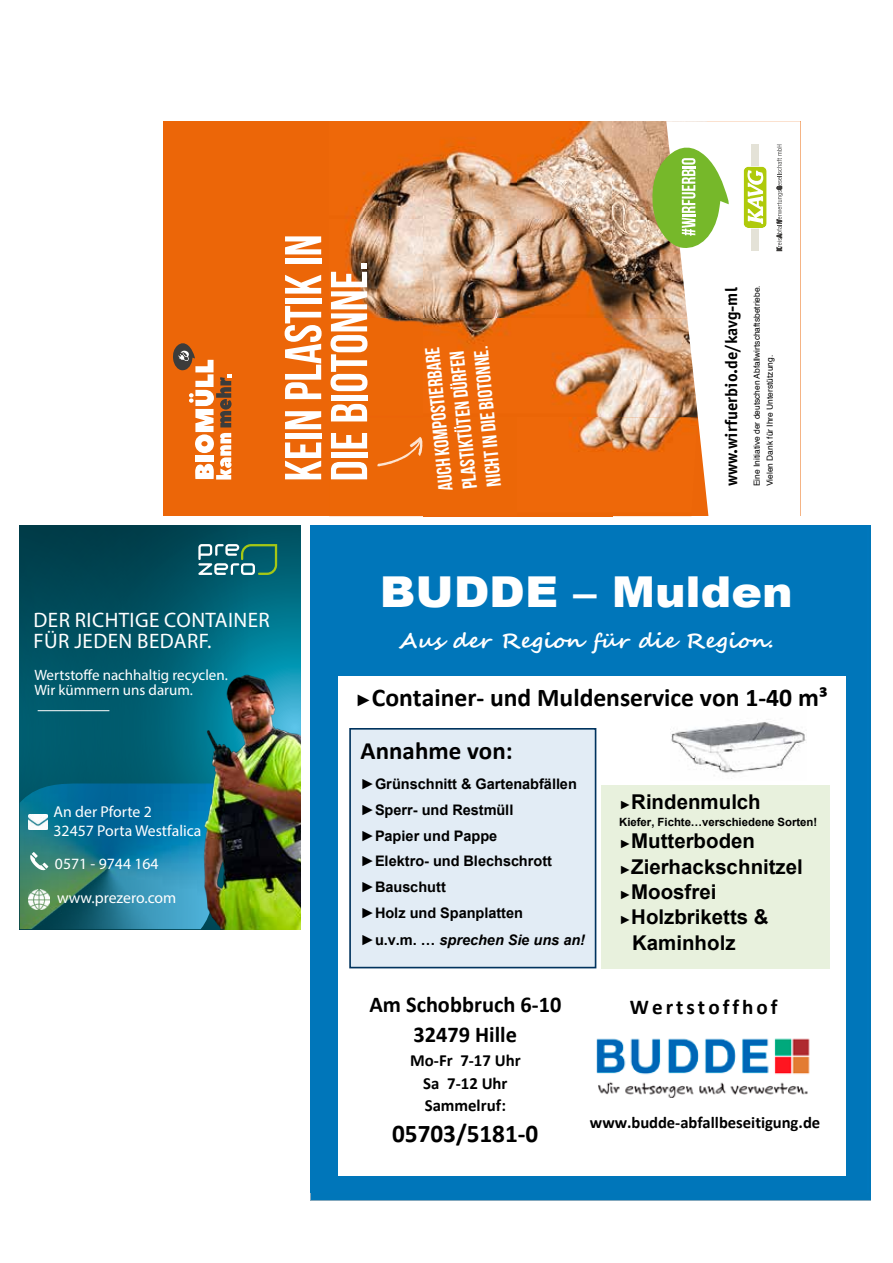
<style>
.page{position:relative;width:893px;height:1263px;background:#fff}
.page>*{position:absolute;margin:0;border:0;box-sizing:border-box;transform-origin:0 0}
.t1{font:51.6px/45.9px "Bebas Neue";color:#fff}
.t2{font:900 42.6px "Arial";color:#fff;scale:1.08 1}
.t3{font:700 25.65px "Calibri";color:#000}
.t4{font:700 25.5px "Calibri";color:#000}
.t5{font:700 24.9px "Calibri";color:#000}
.t6{font:700 22.65px/29.7px "Calibri";color:#000;text-align:center}
.t7{font:700 21.15px "Calibri";letter-spacing:.14em;color:#000}
.t8{font:21px/21px "Myriad Pro";letter-spacing:.02em;color:#fff}
.t9{font:700 20.7px "Segoe Script";color:#fff;scale:1.08 1}
.t10{font:700 20.4px "Arial";color:#000}
.t11{font:20.25px/24.2px "Bebas Neue";color:#fff}
.t12{font:700 16.95px/22.4px "Calibri";color:#000;text-align:center}
.t13{font:700 16.8px "Officina Sans Std";color:#000}
.t14{font:700 16.65px "Calibri";letter-spacing:-.005em;color:#000}
.t15{font:15.75px/18.9px "Myriad Pro";color:#fff}
.t16{font:15px/15px "Myriad Pro";color:#fff}
.t17{font:700 14.55px/26px "Arial";color:#000}
.t18{font:700 11.4px "Arial";color:#000}
.t19{font:8.4px/12.9px "Helvetica";color:#000}
.s1{font-family:"Arial";font-weight:400;font-size:16.65px}
.s2{font-style:italic}
.s3{font-size:11.85px}
</style>
<div class="page">
<svg style="left:20px;top:525px;width:280px;height:404px;background:#075f72"></svg>
<svg style="left:198px;top:544px;width:79px;height:35px;background:#3d7f80"></svg>
<hr style="left:38px;top:710px;width:71px;height:1px;background:#fff">
<svg style="left:30px;top:852px;width:18px;height:18px"></svg>
<img style="left:28px;top:814px;width:19px;height:15px">
<img style="left:29px;top:889px;width:20px;height:21px">
<img style="left:165px;top:668px;width:135px;height:261px">
<div style="left:163px;top:121px;width:637px;height:395px;background:#ec6608"></div>
<img style="left:346px;top:121px;width:266px;height:346px">
<img style="left:612px;top:121px;width:54px;height:198px">
<img style="left:612px;top:319px;width:54px;height:98px">
<img style="left:612px;top:417px;width:54px;height:35px">
<svg style="left:666px;top:121px;width:134px;height:395px;background:#f7e7db"></svg>
<svg style="left:651px;top:145px;width:78px;height:104px;background:#a5c96f"></svg>
<img style="left:377px;top:437px;width:7px;height:29px">
<svg style="left:384px;top:437px;width:38px;height:29px"></svg>
<svg style="left:173px;top:343px;width:59px;height:136px"></svg>
<svg style="left:743px;top:145px;width:40px;height:106px;background:#e1e7bc"></svg>
<div style="left:311px;top:525px;width:557px;height:667px;background:#0076ba"></div>
<div style="left:338px;top:676px;width:507px;height:500px;background:#fff"></div>
<div style="left:350px;top:729px;width:246px;height:238px;background:#e2ecf5"></div>
<div style="left:349px;top:728px;width:247px;height:240px;border:2px solid #00335e"></div>
<div style="left:602px;top:786px;width:228px;height:183px;background:#e8f1dd"></div>
<img style="left:670px;top:722px;width:136px;height:51px">
<img style="left:597px;top:1038px;width:213px;height:60px">
<h1 class="t1" style="left:279px;top:481px;width:249px;rotate:-90deg">Kein Plastik in die Biotonne.</h1>
<h3 class="t11" style="left:434px;top:493px;width:146px;rotate:-96deg">auch kompostierbare<br>Plastiktüten dürfen nicht in die biotonne.</h3>
<p class="t13" style="left:721px;top:486px;width:200px;rotate:-90deg">www.wirfuerbio.de/kavg-ml</p>
<p class="t19" style="left:751px;top:486px;width:203px;rotate:-90deg">Eine Initiative der deutschen Abfallwirtschaftsbetriebe.<br>Vielen Dank für Ihre Unterstützung.</p>
<h3 class="t8" style="left:34px;top:610px;width:238px">DER RICHTIGE CONTAINER<br>FÜR JEDEN BEDARF.</h3>
<p class="t16" style="left:34px;top:667px;width:195px">Wertstoffe nachhaltig recyclen.<br>Wir kümmern uns darum.</p>
<p class="t15" style="left:54px;top:802px;width:149px">An der Pforte 2<br>32457 Porta Westfalica</p>
<p class="t15" style="left:55px;top:854px;width:105px">0571 - 9744 164</p>
<p class="t15" style="left:57px;top:888px;width:121px">www.prezero.com</p>
<h2 class="t2" style="left:380px;top:561px;width:384px">BUDDE – Mulden</h2>
<h3 class="t9" style="left:399px;top:624px;width:348px">Aus der Region für die Region.</h3>
<h3 class="t3" style="left:355px;top:680px;width:474px"><span class="s1">►</span>Container- und Muldenservice von 1-40 m³</h3>
<h3 class="t5" style="left:361px;top:733px;width:154px">Annahme von:</h3>
<p class="t17" style="left:361px;top:771px;width:226px">►Grünschnitt &amp; Gartenabfällen ►Sperr- und Restmüll<br>►Papier und Pappe<br>►Elektro- und Blechschrott ►Bauschutt<br>►Holz und Spanplatten<br>►u.v.m. … <span class="s2">sprechen Sie uns an!</span></p>
<h3 class="t10" style="left:619px;top:787px;width:143px"><span class="s3">►</span>Rindenmulch</h3>
<p class="t18" style="left:619px;top:813px;width:200px">Kiefer, Fichte…verschiedene Sorten!</p>
<h3 class="t10" style="left:619px;top:826px;width:137px"><span class="s3">►</span>Mutterboden</h3>
<h3 class="t10" style="left:619px;top:852px;width:185px"><span class="s3">►</span>Zierhackschnitzel</h3>
<h3 class="t10" style="left:619px;top:877px;width:98px"><span class="s3">►</span>Moosfrei</h3>
<h3 class="t10" style="left:619px;top:902px;width:151px"><span class="s3">►</span>Holzbriketts &amp;</h3>
<h3 class="t10" style="left:632px;top:928px;width:105px">Kaminholz</h3>
<h3 class="t6" style="left:369px;top:989px;width:193px">Am Schobbruch 6-10<br>32479 Hille</h3>
<p class="t12" style="left:410px;top:1049px;width:112px">Mo-Fr 7-17 Uhr<br>Sa 7-12 Uhr<br>Sammelruf:</p>
<h3 class="t4" style="left:392px;top:1115px;width:147px">05703/5181-0</h3>
<h3 class="t7" style="left:630px;top:992px;width:149px">Wertstoffhof</h3>
<p class="t14" style="left:590px;top:1111px;width:232px">www.budde-abfallbeseitigung.de</p>
</div>
